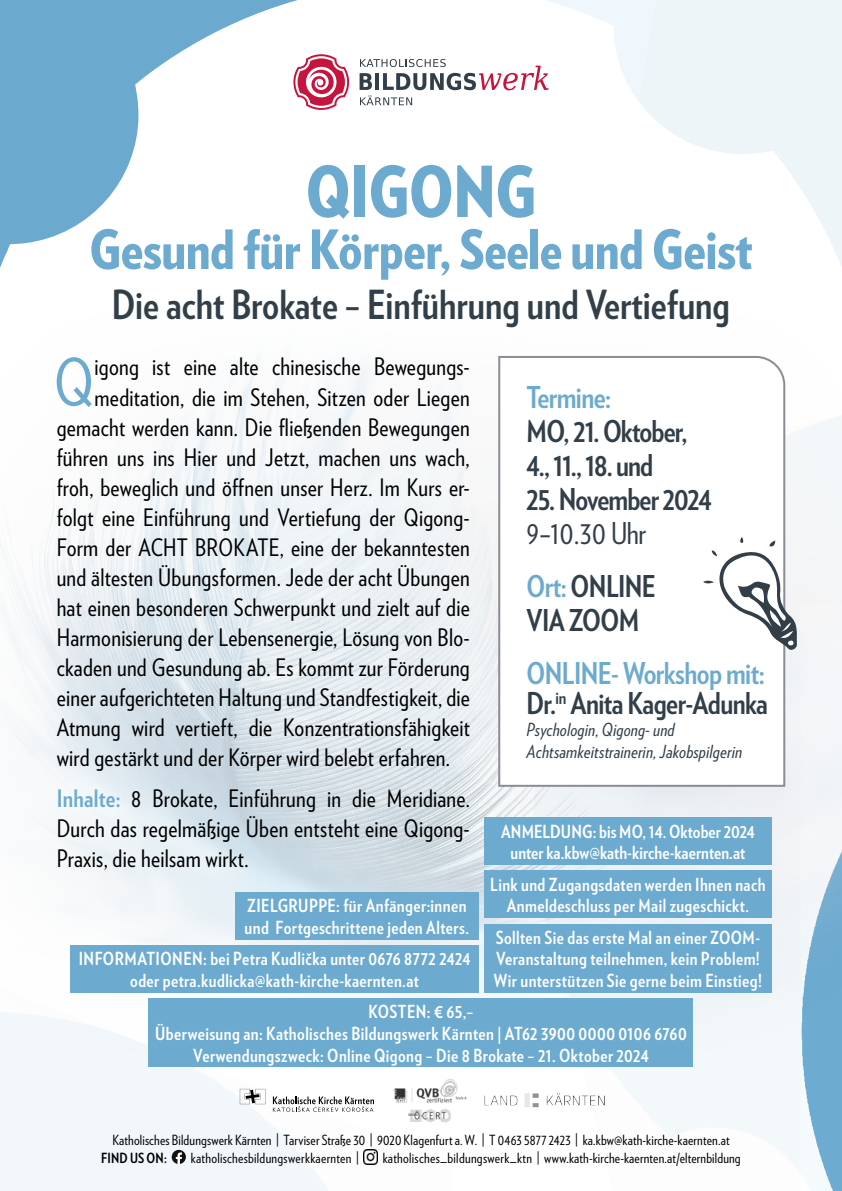
<style>
.page{position:relative;width:842px;height:1191px;background:#fff}
.page>*{position:absolute;margin:0;border:0;box-sizing:border-box;transform-origin:0 0}
.t1{font:900 70px "Verlag Condensed";letter-spacing:-.01em;color:#6caacf}
.t2{font:65px "Verlag Condensed";color:#6caacf}
.t3{font:900 54px "Verlag Condensed";letter-spacing:-.01em;color:#6caacf}
.t4{font:700 40px "Verlag Condensed";color:#323e48}
.t5{font:700 30px/34px "Verlag Condensed";letter-spacing:-.02em;color:#323e48}
.t6{font:30px/53px "Verlag Condensed";letter-spacing:-.005em;color:#323e48}
.t7{font:700 30px "Verlag Condensed";letter-spacing:-.02em;color:#6caacf}
.t8{font:24px/30px "Verlag Condensed";letter-spacing:.01em;color:#000;text-align:justify}
.t9{font:700 18px/21.6px "Verlag Condensed";letter-spacing:.025em;color:#fff;text-align:center}
.t10{font:700 18px/21.6px "Verlag Condensed";letter-spacing:.005em;color:#fff;text-align:center}
.t11{font:italic 18px/22px "Verlag Condensed";letter-spacing:.01em;color:#323e48}
.t12{font:14px "Verlag Condensed";letter-spacing:.01em;color:#000}
.t13{font:700 14px "Verlag Condensed";letter-spacing:.015em;color:#000}
.s1{font-weight:700;color:#6caacf}
.s2{font-weight:700}
.s3{color:#6caacf}
</style>
<div class="page">
<img style="left:51px;top:0;width:213px;height:66px">
<img style="left:263px;top:0;width:35px;height:11px">
<img style="left:7px;top:45px;width:153px;height:205px">
<img style="left:808px;top:192px;width:34px;height:65px">
<svg style="left:838px;top:257px;width:4px;height:10px"></svg>
<img style="left:0;top:1100px;width:377px;height:91px">
<img style="left:598px;top:1100px;width:203px;height:73px">
<img style="left:801px;top:1100px;width:41px;height:91px">
<svg style="left:240px;top:1100px;width:25px;height:4px"></svg>
<svg style="left:273px;top:1100px;width:101px;height:11px"></svg>
<img style="left:525px;top:1100px;width:55px;height:7px">
<img style="left:396px;top:1100px;width:56px;height:23px">
<svg style="left:172px;top:1149px;width:14px;height:15px"></svg>
<img style="left:364px;top:1149px;width:14px;height:15px">
<img style="left:0;top:358px;width:842px;height:742px">
<svg style="left:497px;top:356px;width:289px;height:432px"></svg>
<svg style="left:703px;top:537px;width:96px;height:115px"></svg>
<div style="left:149px;top:998px;width:544px;height:69px;background:#6caacf"></div>
<div style="left:484px;top:817px;width:287px;height:48px;background:#6caacf"></div>
<div style="left:484px;top:870px;width:287px;height:48px;background:#6caacf"></div>
<div style="left:71px;top:945px;width:408px;height:47px;background:#6caacf"></div>
<div style="left:235px;top:892px;width:244px;height:47px;background:#6caacf"></div>
<div style="left:484px;top:923px;width:287px;height:69px;background:#6caacf"></div>
<svg style="left:360px;top:59px;width:189px;height:46px"></svg>
<svg style="left:293px;top:54px;width:56px;height:56px"></svg>
<h1 class="t1" style="left:306px;top:137px;width:232px">QIGONG</h1>
<h3 class="t3" style="left:89px;top:207px;width:665px">Gesund für Körper, Seele und Geist</h3>
<h3 class="t4" style="left:112px;top:275px;width:619px">Die acht Brokate – Einführung und Vertiefung</h3>
<h2 class="t2" style="left:54px;top:336px;width:41px">Q</h2>
<p class="t8" style="left:95px;top:351px;width:377px">igong ist eine alte chinesische Bewegungs-</p>
<p class="t8" style="left:95px;top:381px;width:377px">meditation, die im Stehen, Sitzen oder Liegen</p>
<p class="t8" style="left:57px;top:411px;width:415px">gemacht werden kann. Die fließenden Bewegungen</p>
<p class="t8" style="left:57px;top:441px;width:415px">führen uns ins Hier und Jetzt, machen uns wach,</p>
<p class="t8" style="left:57px;top:471px;width:415px">froh, beweglich und öffnen unser Herz. Im Kurs er-</p>
<p class="t8" style="left:57px;top:501px;width:415px">folgt eine Einführung und Vertiefung der Qigong-</p>
<p class="t8" style="left:57px;top:531px;width:415px">Form der ACHT BROKATE, eine der bekanntesten</p>
<p class="t8" style="left:57px;top:561px;width:415px">und ältesten Übungsformen. Jede der acht Übungen</p>
<p class="t8" style="left:57px;top:591px;width:415px">hat einen besonderen Schwerpunkt und zielt auf die</p>
<p class="t8" style="left:57px;top:621px;width:415px">Harmonisierung der Lebensenergie, Lösung von Blo-</p>
<p class="t8" style="left:57px;top:651px;width:415px">ckaden und Gesundung ab. Es kommt zur Förderung</p>
<p class="t8" style="left:57px;top:681px;width:415px">einer aufgerichteten Haltung und Standfestigkeit, die</p>
<p class="t8" style="left:57px;top:711px;width:415px">Atmung wird vertieft, die Konzentrationsfähigkeit</p>
<p class="t8" style="left:57px;top:741px;width:395px">wird gestärkt und der Körper wird belebt erfahren.</p>
<p class="t8" style="left:57px;top:782px;width:415px"><span class="s1">Inhalte:</span> 8 Brokate, Einführung in die Meridiane.<br>Durch das regelmäßige Üben entsteht eine Qigong-Praxis, die heilsam wirkt.</p>
<p class="t9" style="left:245px;top:894px;width:226px;text-align:left">ZIELGRUPPE: für Anfänger:innen und Fortgeschrittene jeden Alters.</p>
<p class="t9" style="left:79px;top:947px;width:393px">INFORMATIONEN: bei Petra Kudlička unter 0676 8772 2424 oder petra.kudlicka@kath-kirche-kaernten.at</p>
<p class="t7" style="left:527px;top:375px;width:86px">Termine:</p>
<p class="t5" style="left:527px;top:413px;width:162px">MO, 21. Oktober,<br>4., 11., 18. und</p>
<p class="t5" style="left:527px;top:481px;width:187px">25. November 2024</p>
<p class="t6" style="left:527px;top:506px;width:131px">9–10.30 Uhr<br><span class="s1">Ort:</span><span class="s2">ONLINE</span></p>
<p class="t5" style="left:527px;top:602px;width:114px">VIA ZOOM</p>
<p class="t5" style="left:527px;top:657px;width:243px;line-height:30px"><span class="s3">ONLINE- Workshop mit:<br></span>Dr.<sup>in</sup> Anita Kager-Adunka</p>
<p class="t11" style="left:527px;top:718px;width:217px">Psychologin, Qigong- und<br>Achtsamkeitstrainerin, Jakobspilgerin</p>
<p class="t10" style="left:501px;top:819px;width:255px">ANMELDUNG: bis MO, 14. Oktober 2024 unter ka.kbw@kath-kirche-kaernten.at</p>
<p class="t9" style="left:490px;top:872px;width:277px">Link und Zugangsdaten werden Ihnen nach<br>Anmeldeschluss per Mail zugeschickt.</p>
<p class="t9" style="left:494px;top:925px;width:269px;text-align:justify">Sollten Sie das erste Mal an einer ZOOM-Veranstaltung teilnehmen, kein Problem!<br>Wir unterstützen Sie gerne beim Einstieg!</p>
<p class="t9" style="left:155px;top:1000px;width:533px">KOSTEN: € 65,–<br>Überweisung an: Katholisches Bildungswerk Kärnten | AT62 3900 0000 0106 6760<br>Verwendungszweck: Online Qigong – Die 8 Brokate – 21. Oktober 2024</p>
<p class="t12" style="left:112px;top:1129px;width:619px">Katholisches Bildungswerk Kärnten | Tarviser Straße 30 | 9020 Klagenfurt a. W. | T 0463 5877 2423 | ka.kbw@kath-kirche-kaernten.at</p>
<p class="t13" style="left:101px;top:1147px;width:67px">FIND US ON:</p>
<p class="t12" style="left:191px;top:1147px;width:170px">katholischesbildungswerkkaernten |</p>
<p class="t12" style="left:383px;top:1147px;width:359px">katholisches_bildungswerk_ktn | www.kath-kirche-kaernten.at/elternbildung</p>
</div>
